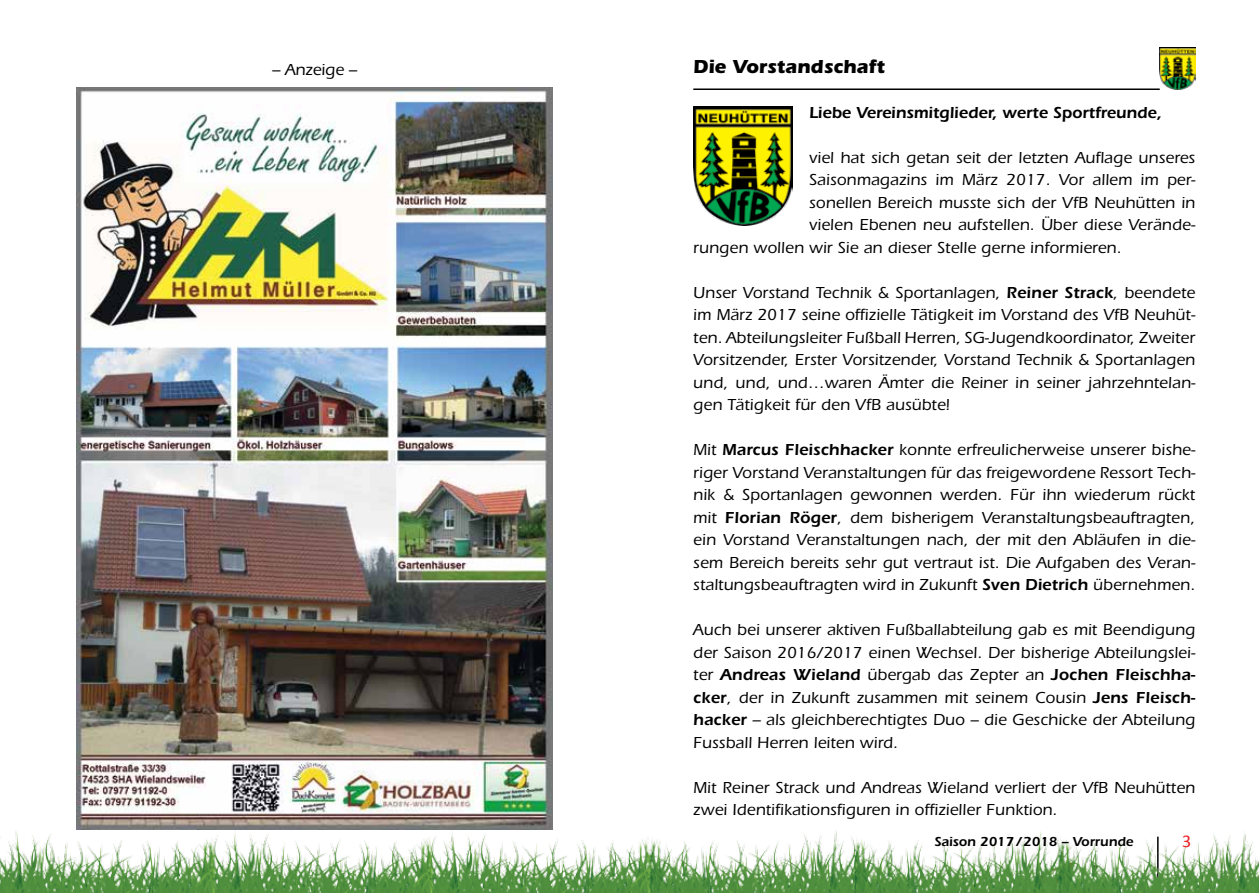
<style>
.page{position:relative;width:1259px;height:893px;background:#fff}
.page>*{position:absolute;margin:0;border:0;box-sizing:border-box;transform-origin:0 0}
.t1{font:700 19.5px "ITC Eras Std";color:#000}
.t2{font:18px "Calibri";color:#ed1d24}
.t3{font:500 16.5px/22.5px "ITC Eras Std";letter-spacing:.01em;color:#000;text-align:justify}
.t4{font:600 16.5px "ITC Eras Std";color:#000}
.t5{font:600 13.5px "ITC Eras Std";color:#000}
.s1{font-weight:600}
</style>
<div class="page">
<img style="left:0;top:831px;width:1259px;height:62px">
<hr style="left:693px;top:88px;width:466px;height:2px;background:#000">
<svg style="left:629px;top:831px;width:64px;height:62px"></svg>
<img style="left:1160px;top:47px;width:35px;height:43px">
<svg style="left:566px;top:831px;width:63px;height:62px"></svg>
<img style="left:693px;top:107px;width:99px;height:119px">
<img style="left:77px;top:87px;width:476px;height:742px">
<p class="t3" style="left:272px;top:58px;width:86px">– Anzeige –</p>
<p class="t1" style="left:693px;top:55px;width:193px">Die Vorstandschaft</p>
<p class="t4" style="left:809px;top:103px;width:354px">Liebe Vereinsmitglieder, werte Sportfreunde,</p>
<p class="t3" style="left:809px;top:146px;width:387px">viel hat sich getan seit der letzten Auflage unseres</p>
<p class="t3" style="left:809px;top:169px;width:388px">Saisonmagazins im März 2017. Vor allem im per-</p>
<p class="t3" style="left:809px;top:191px;width:387px">sonellen Bereich musste sich der VfB Neuhütten in</p>
<p class="t3" style="left:809px;top:214px;width:388px">vielen Ebenen neu aufstellen. Über diese Verände-</p>
<p class="t3" style="left:693px;top:236px;width:430px">rungen wollen wir Sie an dieser Stelle gerne informieren.</p>
<p class="t3" style="left:693px;top:281px;width:503px">Unser Vorstand Technik &amp; Sportanlagen, <span class="s1">Reiner Strack</span>, beendete im März 2017 seine offizielle Tätigkeit im Vorstand des VfB Neuhüt&shy;ten. Abteilungsleiter Fußball Herren, SG-Jugendkoordinator, Zweiter Vorsitzender, Erster Vorsitzender, Vorstand Technik &amp; Sportanlagen und, und, und…waren Ämter die Reiner in seiner jahrzehntelan&shy;gen Tätigkeit für den VfB ausübte!</p>
<p class="t3" style="left:693px;top:439px;width:503px">Mit <span class="s1">Marcus Fleischhacker</span> konnte erfreulicherweise unserer bishe&shy;riger Vorstand Veranstaltungen für das freigewordene Ressort Tech&shy;nik &amp; Sportanlagen gewonnen werden. Für ihn wiederum rückt mit <span class="s1">Florian Röger</span>, dem bisherigem Veranstaltungsbeauftragten, ein Vorstand Veranstaltungen nach, der mit den Abläufen in die&shy;sem Bereich bereits sehr gut vertraut ist. Die Aufgaben des Veran&shy;staltungsbeauftragten wird in Zukunft <span class="s1">Sven Dietrich</span> übernehmen.</p>
<p class="t3" style="left:693px;top:619px;width:503px">Auch bei unserer aktiven Fußballabteilung gab es mit Beendigung der Saison 2016/2017 einen Wechsel. Der bisherige Abteilungslei&shy;ter <span class="s1">Andreas Wieland</span> übergab das Zepter an <span class="s1">Jochen Fleischha&shy;cker</span>, der in Zukunft zusammen mit seinem Cousin <span class="s1">Jens Fleisch&shy;hacker</span> – als gleichberechtigtes Duo – die Geschicke der Abteilung Fussball Herren leiten wird.</p>
<p class="t3" style="left:693px;top:776px;width:503px">Mit Reiner Strack und Andreas Wieland verliert der VfB Neuhütten zwei Identifikationsfiguren in offizieller Funktion.</p>
<p class="t5" style="left:934px;top:833px;width:201px">Saison 2017/2018 – Vorrunde</p>
<p class="t2" style="left:1182px;top:829px;width:11px">3</p>
</div>
